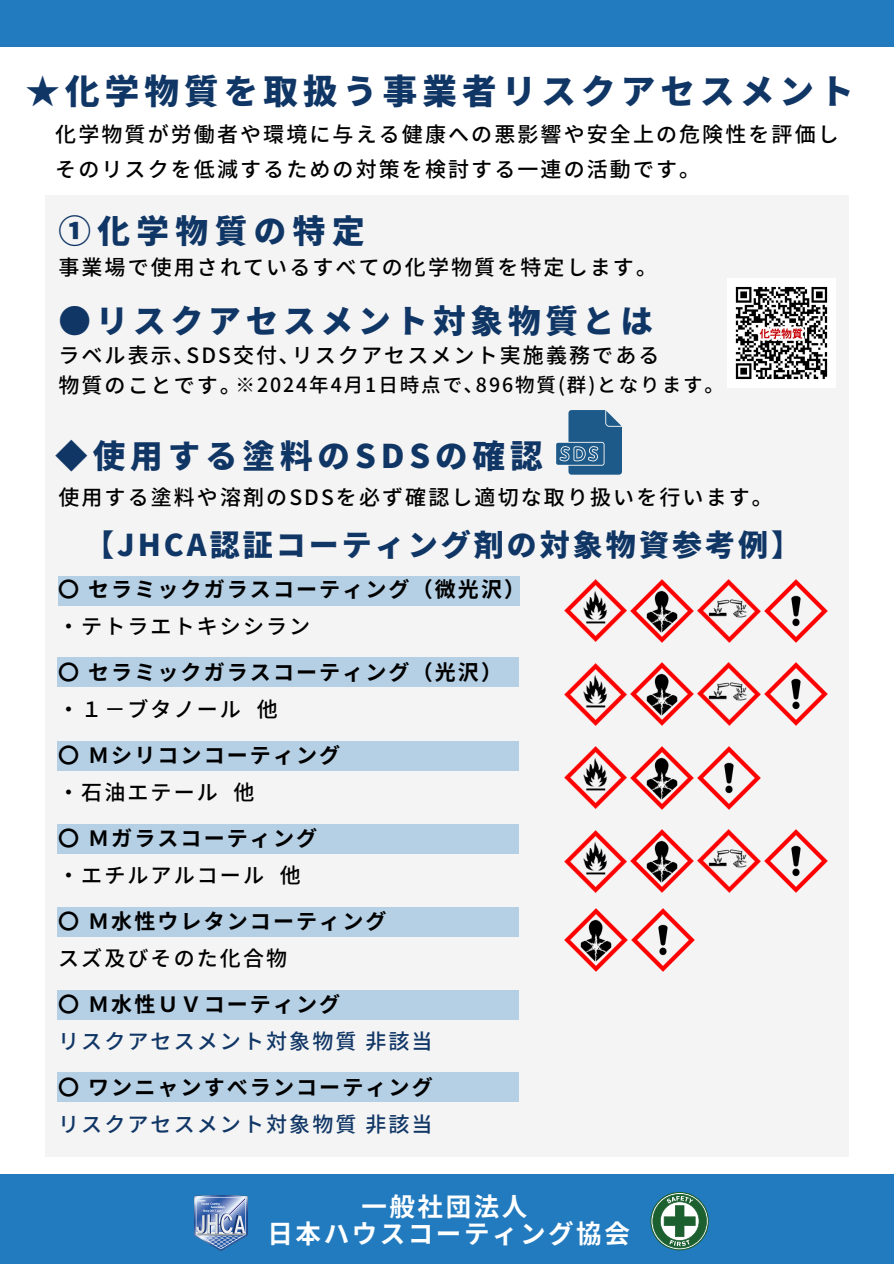
<style>
.page{position:relative;width:894px;height:1264px;background:#fff}
.page>*{position:absolute;margin:0;border:0;box-sizing:border-box;transform-origin:0 0}
.t1{font:900 34.5px "Noto Sans JP";letter-spacing:.15em;color:#103666}
.t2{font:900 32.55px "Noto Sans JP";letter-spacing:.15em;color:#103666}
.t3{font:900 32.55px "Noto Sans JP";letter-spacing:.2em;color:#103666}
.t4{font:900 30px "Noto Sans JP";letter-spacing:.1em;color:#103666}
.t5{font:700 25.5px/27px "Noto Sans CJ Ksc";letter-spacing:.1em;color:#fff;text-align:center}
.t6{font:500 21px "Noto Sans JP";letter-spacing:.1em;color:#000}
.t7{font:700 21px/37.2px "Noto Sans JP";letter-spacing:.1em;color:#000}
.t8{font:500 21px/37.2px "Noto Sans JP";letter-spacing:.1em;color:#103666}
.t9{font:500 19.5px "Noto Sans JP";letter-spacing:.1em;color:#000}
.s1{font-size:21px}
.s2{font-weight:500}
.s3{font-weight:700;color:#000}
</style>
<div class="page">
<div style="left:0;top:1174px;width:893px;height:89px;background:#227bbf"></div>
<div style="left:0;top:0;width:893px;height:47px;background:#227bbf"></div>
<div style="left:45px;top:195px;width:803px;height:961px;background:#f4f4f4"></div>
<img style="left:727px;top:279px;width:108px;height:108px">
<svg style="left:556px;top:410px;width:65px;height:64px"></svg>
<div style="left:58px;top:576px;width:461px;height:29px;background:#b5cfe4"></div>
<div style="left:57px;top:656px;width:461px;height:30px;background:#b5cfe4"></div>
<div style="left:57px;top:741px;width:461px;height:29px;background:#b5cfe4"></div>
<div style="left:57px;top:824px;width:461px;height:30px;background:#b5cfe4"></div>
<div style="left:57px;top:906px;width:461px;height:30px;background:#b5cfe4"></div>
<div style="left:57px;top:990px;width:461px;height:29px;background:#b5cfe4"></div>
<div style="left:57px;top:1072px;width:461px;height:29px;background:#b5cfe4"></div>
<img style="left:564px;top:579px;width:62px;height:62px">
<img style="left:630px;top:579px;width:63px;height:63px">
<img style="left:697px;top:579px;width:63px;height:63px">
<img style="left:764px;top:579px;width:63px;height:63px">
<img style="left:564px;top:663px;width:62px;height:62px">
<img style="left:630px;top:662px;width:63px;height:63px">
<img style="left:697px;top:662px;width:63px;height:63px">
<img style="left:764px;top:662px;width:63px;height:63px">
<img style="left:564px;top:746px;width:62px;height:62px">
<img style="left:630px;top:746px;width:63px;height:63px">
<img style="left:697px;top:746px;width:63px;height:63px">
<img style="left:564px;top:830px;width:62px;height:62px">
<img style="left:630px;top:829px;width:63px;height:63px">
<img style="left:697px;top:829px;width:63px;height:63px">
<img style="left:764px;top:829px;width:63px;height:63px">
<img style="left:564px;top:908px;width:63px;height:63px">
<img style="left:631px;top:908px;width:63px;height:63px">
<img style="left:194px;top:1195px;width:53px;height:55px">
<svg style="left:650px;top:1191px;width:58px;height:59px"></svg>
<h3 class="t1" style="left:25px;top:64px;width:829px">★化学物質を取扱う事業者リスクアセスメント</h3>
<p class="t6" style="left:55px;top:118px;width:784px">化学物質が労働者や環境に与える健康への悪影響や安全上の危険性を評価し</p>
<p class="t6" style="left:55px;top:153px;width:646px">そのリスクを低減するための対策を検討する一連の活動です。</p>
<p class="t3" style="left:58px;top:205px;width:308px">①化学物質の特定</p>
<p class="t6" style="left:58px;top:251px;width:600px">事業場で使用されているすべての化学物質を特定します。</p>
<p class="t2" style="left:58px;top:295px;width:596px">●リスクアセスメント対象物質とは</p>
<p class="t6" style="left:58px;top:339px;width:602px">ラベル表示､SDS交付､リスクアセスメント実施義務である</p>
<p class="t9" style="left:58px;top:369px;width:667px"><span class="s1">物質のことです｡</span> ※2024年4月 1日時点で､896物質(群)となります。</p>
<p class="t2" style="left:55px;top:430px;width:488px">◆使用する塗料のSDSの確認</p>
<h5 class="t6" style="left:58px;top:481px;width:715px">使用する塗料や溶剤のSDSを必ず確認し適切な取り扱いを行います。</h5>
<p class="t4" style="left:84px;top:520px;width:718px">【JHCA認証コーティング剤の対象物資参考例】</p>
<p class="t7" style="left:58px;top:569px;width:468px">〇セラミックガラスコーティング（微光沢）</p>
<h2 class="t6" style="left:58px;top:609px;width:253px">・テトラエトキシシラン</h2>
<h2 class="t7" style="left:58px;top:652px;width:445px">〇セラミックガラスコーティング（光沢）</h2>
<h1 class="t6" style="left:58px;top:692px;width:221px">・１－ブタノール 他</h1>
<p class="t7" style="left:58px;top:735px;width:283px">〇Ｍシリコンコーティング<span class="s2">・石油エテール 他</span></p>
<p class="t7" style="left:58px;top:818px;width:260px">〇Ｍガラスコーティング<span class="s2">・エチルアルコール 他</span></p>
<p class="t7" style="left:58px;top:901px;width:330px">〇Ｍ水性ウレタンコーティング<span class="s2">スズ及びそのた化合物</span></p>
<h5 class="t8" style="left:58px;top:984px;width:376px"><span class="s3">〇Ｍ水性ＵＶコーティング<br></span>リスクアセスメント対象物質非該当</h5>
<p class="t7" style="left:58px;top:1067px;width:376px">〇ワンニャンすべランコーティング</p>
<p class="t8" style="left:58px;top:1104px;width:376px">リスクアセスメント対象物質非該当</p>
<p class="t5" style="left:267px;top:1192px;width:362px">一般社団法人<br>日本ハウスコーティング協会</p>
</div>
